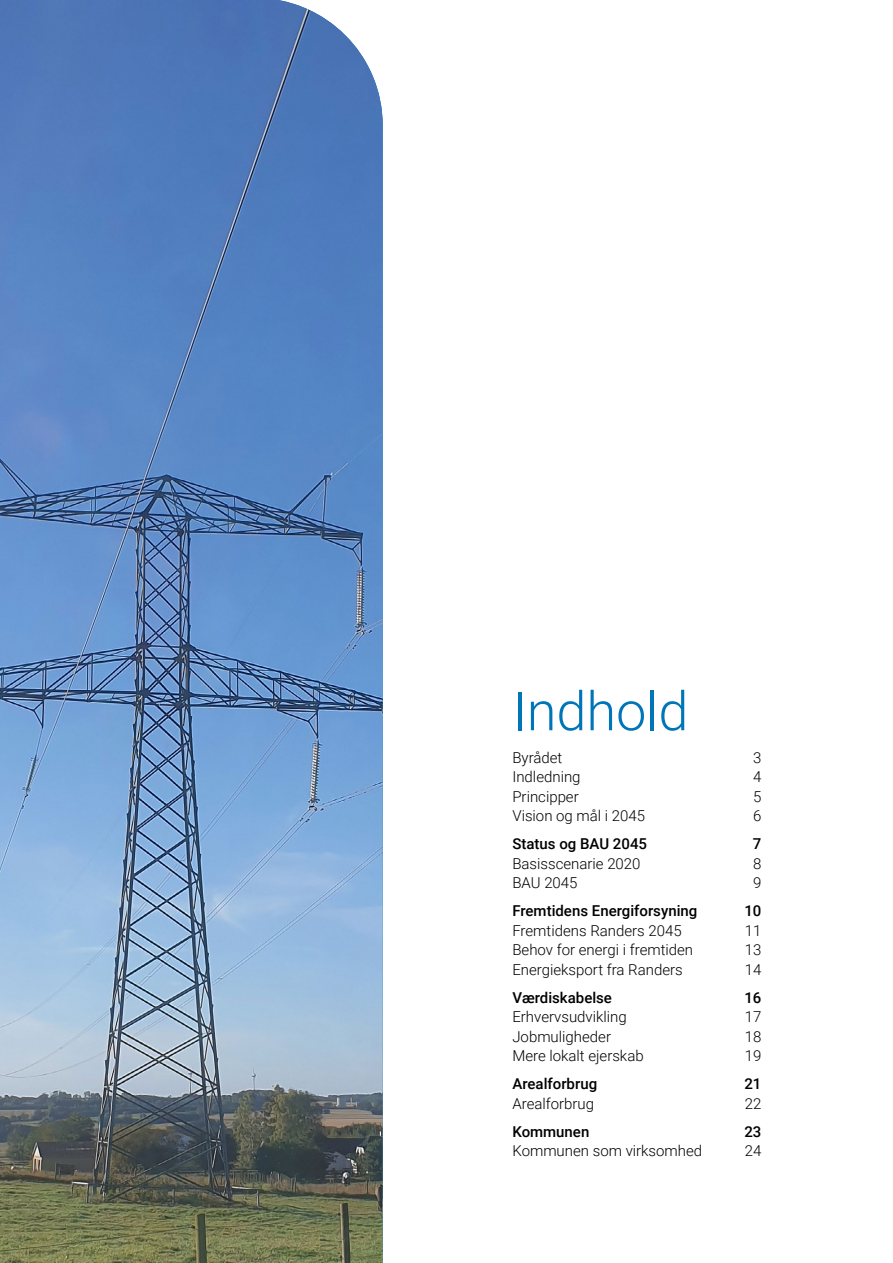
<style>
.page{position:relative;width:893px;height:1263px;background:#fff}
.page>*{position:absolute;margin:0;border:0;box-sizing:border-box;transform-origin:0 0}
.Overskrift_-_H1{font:300 54px "Roboto";color:#0076b8}
.t1{font:300 15px "Roboto";color:#000}
.t2{font:500 15px "Roboto";color:#000}
</style>
<div class="page">
<img style="left:0;top:0;width:383px;height:1263px">
<h1 class="Overskrift_-_H1" style="left:512px;top:673px;width:178px">Indhold</h1>
<p class="t1" style="left:512px;top:747px;width:52px">Byrådet</p>
<p class="t1" style="left:753px;top:747px;width:10px">3</p>
<p class="t1" style="left:512px;top:766px;width:70px">Indledning</p>
<p class="t1" style="left:753px;top:766px;width:10px">4</p>
<p class="t1" style="left:512px;top:786px;width:68px">Principper</p>
<p class="t1" style="left:753px;top:786px;width:10px">5</p>
<p class="t1" style="left:512px;top:805px;width:134px">Vision og mål i 2045</p>
<p class="t1" style="left:753px;top:805px;width:10px">6</p>
<p class="t2" style="left:512px;top:833px;width:136px">Status og BAU 2045</p>
<p class="t2" style="left:753px;top:833px;width:10px">7</p>
<p class="t1" style="left:512px;top:853px;width:130px">Basisscenarie 2020</p>
<p class="t1" style="left:753px;top:853px;width:10px">8</p>
<p class="t1" style="left:512px;top:872px;width:67px">BAU 2045</p>
<p class="t1" style="left:753px;top:872px;width:10px">9</p>
<p class="t2" style="left:512px;top:900px;width:186px">Fremtidens Energiforsyning</p>
<p class="t2" style="left:744px;top:900px;width:19px">10</p>
<p class="t1" style="left:512px;top:920px;width:171px">Fremtidens Randers 2045</p>
<p class="t1" style="left:745px;top:920px;width:18px">11</p>
<p class="t1" style="left:512px;top:939px;width:182px">Behov for energi i fremtiden</p>
<p class="t1" style="left:745px;top:939px;width:18px">13</p>
<p class="t1" style="left:512px;top:959px;width:172px">Energieksport fra Randers</p>
<p class="t1" style="left:745px;top:959px;width:18px">14</p>
<p class="t2" style="left:512px;top:987px;width:101px">Værdiskabelse</p>
<p class="t2" style="left:744px;top:987px;width:19px">16</p>
<p class="t1" style="left:512px;top:1006px;width:116px">Erhvervsudvikling</p>
<p class="t1" style="left:745px;top:1006px;width:18px">17</p>
<p class="t1" style="left:512px;top:1026px;width:100px">Jobmuligheder</p>
<p class="t1" style="left:745px;top:1026px;width:18px">18</p>
<p class="t1" style="left:512px;top:1045px;width:133px">Mere lokalt ejerskab</p>
<p class="t1" style="left:745px;top:1045px;width:18px">19</p>
<p class="t2" style="left:512px;top:1073px;width:86px">Arealforbrug</p>
<p class="t2" style="left:744px;top:1073px;width:19px">21</p>
<p class="t1" style="left:512px;top:1093px;width:83px">Arealforbrug</p>
<p class="t1" style="left:745px;top:1093px;width:18px">22</p>
<p class="t2" style="left:512px;top:1121px;width:78px">Kommunen</p>
<p class="t2" style="left:744px;top:1121px;width:19px">23</p>
<p class="t1" style="left:512px;top:1140px;width:191px">Kommunen som virksomhed</p>
<p class="t1" style="left:745px;top:1140px;width:18px">24</p>
</div>
